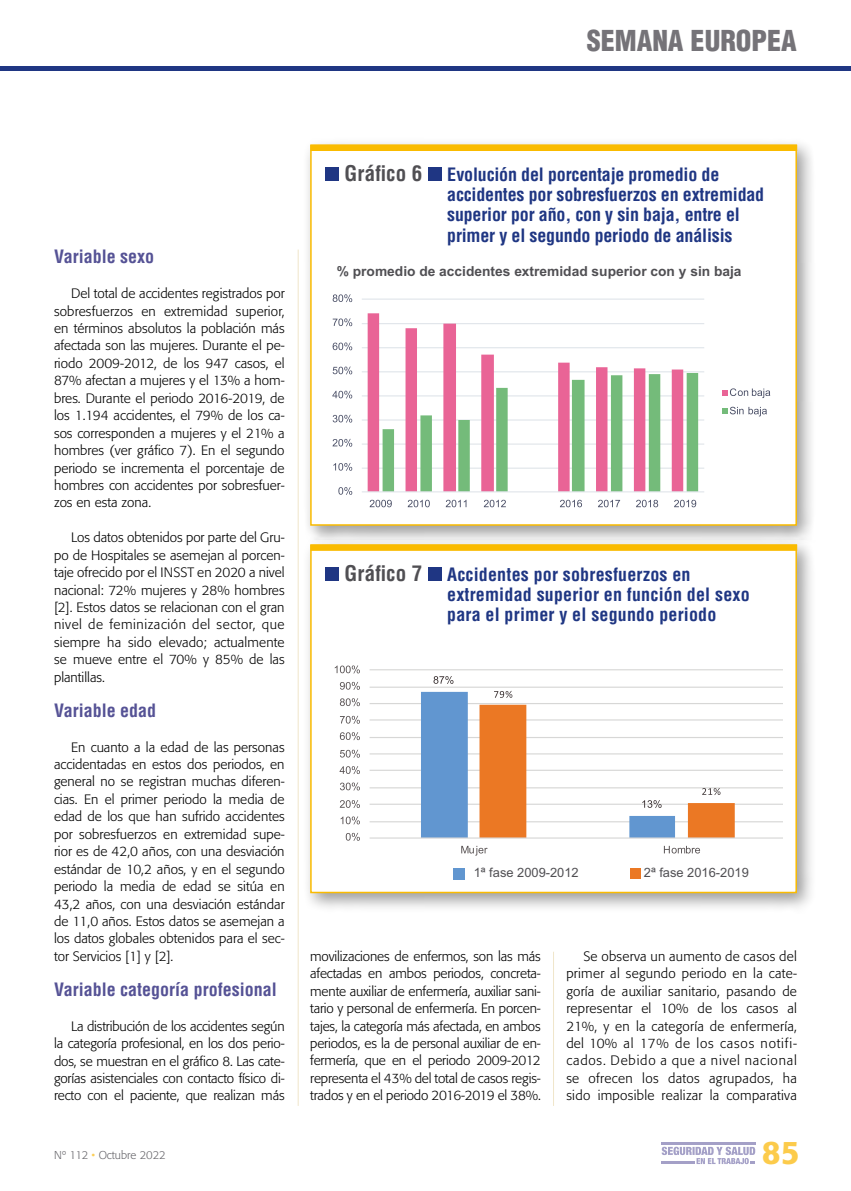
<style>
.page{position:relative;width:851px;height:1191px;background:#fff}
.page>*{position:absolute;margin:0;border:0;box-sizing:border-box;transform-origin:0 0}
.t1{font:500 32.4px "Formata";color:#fccb4b}
.t2{font:900 condensed 28.05px "Helvetica LT Std";color:#757378}
.t3{font:700 condensed 18px/20.2px "Helvetica LT Std";letter-spacing:-.01em;color:#1f3683}
.t4{font:700 condensed 18px/20.2px "Helvetica LT Std";letter-spacing:.01em;color:#1f3683}
.t5{font:700 condensed 18px "Helvetica LT Std";color:#555295}
.t6{font:700 13.8px "Arial";color:#504f53}
.t7{font:300 13.5px/17.4px "Formata";color:#000;text-align:justify}
.t8{font:12.9px "Arial";color:#504f53}
.t9{font:300 11.25px "Formata";color:#68676c}
.s1{font-size:21px;color:#504f53}
.s2{color:#fccf58}
</style>
<div class="page">
<hr style="left:661px;top:1142px;width:94px;height:2px;background:#a4a0c7">
<svg style="left:661px;top:1146px;width:94px;height:18px"></svg>
<hr style="left:298px;top:249px;width:1px;height:857px;background:#f0e6ca">
<hr style="left:553px;top:951px;width:1px;height:155px;background:#f0e6ca">
<hr style="left:0;top:67px;width:850px;height:4px;background:#1f3683">
<div style="left:302px;top:137px;width:515px;height:409px;background:#000;opacity:.4"></div>
<div style="left:310px;top:145px;width:486px;height:381px;background:#fff;border:2px solid #fabb00"></div>
<div style="left:302px;top:536px;width:515px;height:377px;background:#000;opacity:.4"></div>
<div style="left:310px;top:544px;width:486px;height:349px;background:#fff;border:2px solid #fabb00"></div>
<div style="left:325px;top:167px;width:14px;height:14px;background:#1f3683"></div>
<div style="left:428px;top:167px;width:13px;height:14px;background:#1f3683"></div>
<div style="left:325px;top:567px;width:14px;height:14px;background:#1f3683"></div>
<div style="left:428px;top:567px;width:13px;height:14px;background:#1f3683"></div>
<div style="left:310px;top:145px;width:487px;height:6px;background:#fabb00"></div>
<svg style="left:310px;top:544px;width:487px;height:7px;background:#f9bd0c"></svg>
<hr style="left:362px;top:298px;width:342px;height:2px;background:#e0e5ea">
<hr style="left:362px;top:323px;width:342px;height:1px;background:#e0e5ea">
<hr style="left:362px;top:347px;width:342px;height:1px;background:#e0e5ea">
<hr style="left:362px;top:371px;width:342px;height:1px;background:#e0e5ea">
<hr style="left:362px;top:395px;width:342px;height:1px;background:#e0e5ea">
<hr style="left:362px;top:419px;width:342px;height:1px;background:#e0e5ea">
<hr style="left:362px;top:443px;width:342px;height:2px;background:#e0e5ea">
<hr style="left:362px;top:467px;width:342px;height:2px;background:#e0e5ea">
<svg style="left:367px;top:313px;width:316px;height:178px"></svg>
<svg style="left:382px;top:373px;width:316px;height:118px"></svg>
<hr style="left:362px;top:491px;width:342px;height:1px;background:#e0e5ea">
<svg style="left:338px;top:487px;width:14px;height:8px"></svg>
<svg style="left:333px;top:463px;width:19px;height:8px"></svg>
<svg style="left:332px;top:439px;width:20px;height:7px"></svg>
<svg style="left:332px;top:415px;width:20px;height:7px"></svg>
<svg style="left:332px;top:391px;width:20px;height:7px"></svg>
<svg style="left:332px;top:366px;width:20px;height:8px"></svg>
<svg style="left:332px;top:342px;width:20px;height:8px"></svg>
<svg style="left:332px;top:318px;width:20px;height:8px"></svg>
<svg style="left:332px;top:294px;width:20px;height:8px"></svg>
<svg style="left:369px;top:500px;width:23px;height:7px"></svg>
<svg style="left:407px;top:500px;width:23px;height:7px"></svg>
<svg style="left:445px;top:500px;width:21px;height:7px"></svg>
<svg style="left:483px;top:500px;width:23px;height:7px"></svg>
<svg style="left:560px;top:500px;width:22px;height:7px"></svg>
<svg style="left:598px;top:500px;width:60px;height:7px"></svg>
<svg style="left:674px;top:500px;width:22px;height:7px"></svg>
<svg style="left:722px;top:388px;width:48px;height:10px"></svg>
<svg style="left:722px;top:407px;width:44px;height:9px"></svg>
<hr style="left:369px;top:669px;width:413px;height:1px;background:#d7d7d6">
<hr style="left:369px;top:686px;width:413px;height:2px;background:#d7d7d6">
<hr style="left:369px;top:703px;width:413px;height:1px;background:#d7d7d6">
<hr style="left:369px;top:719px;width:413px;height:1px;background:#d7d7d6">
<hr style="left:369px;top:737px;width:413px;height:1px;background:#d7d7d6">
<hr style="left:369px;top:753px;width:413px;height:1px;background:#d7d7d6">
<hr style="left:369px;top:769px;width:413px;height:2px;background:#d7d7d6">
<hr style="left:369px;top:787px;width:413px;height:1px;background:#d7d7d6">
<hr style="left:369px;top:803px;width:413px;height:2px;background:#d7d7d6">
<hr style="left:369px;top:821px;width:413px;height:1px;background:#d7d7d6">
<hr style="left:369px;top:837px;width:413px;height:1px;background:#d7d7d6">
<svg style="left:433px;top:676px;width:20px;height:8px"></svg>
<svg style="left:421px;top:691px;width:313px;height:147px"></svg>
<svg style="left:346px;top:833px;width:14px;height:7px"></svg>
<svg style="left:340px;top:816px;width:20px;height:8px"></svg>
<svg style="left:340px;top:800px;width:20px;height:8px"></svg>
<svg style="left:340px;top:782px;width:20px;height:8px"></svg>
<svg style="left:339px;top:766px;width:21px;height:8px"></svg>
<svg style="left:340px;top:749px;width:20px;height:8px"></svg>
<svg style="left:340px;top:732px;width:20px;height:8px"></svg>
<svg style="left:340px;top:716px;width:20px;height:7px"></svg>
<svg style="left:340px;top:698px;width:20px;height:8px"></svg>
<svg style="left:340px;top:682px;width:20px;height:8px"></svg>
<svg style="left:335px;top:665px;width:25px;height:8px"></svg>
<svg style="left:461px;top:846px;width:26px;height:9px"></svg>
<svg style="left:663px;top:846px;width:37px;height:7px"></svg>
<div style="left:453px;top:868px;width:12px;height:11px;background:#6196d0"></div>
<div style="left:630px;top:868px;width:10px;height:11px;background:#eb7824"></div>
<h2 class="t2" style="left:586px;top:23px;width:212px">SEMANA EUROPEA</h2>
<h3 class="t5" style="left:54px;top:245px;width:102px">Variable sexo</h3>
<p class="t7" style="left:54px;top:285px;width:232px;text-indent:17px">Del total de accidentes registrados por sobresfuerzos en extremidad superior, en términos absolutos la población más afectada son las mujeres. Durante el pe&shy;riodo 2009-2012, de los 947 casos, el 87% afectan a mujeres y el 13% a hom&shy;bres. Durante el periodo 2016-2019, de los 1.194 accidentes, el 79% de los ca&shy;sos corresponden a mujeres y el 21% a hombres (ver gráfico 7). En el segundo periodo se incrementa el porcentaje de hombres con accidentes por sobresfuer&shy;zos en esta zona.</p>
<p class="t7" style="left:54px;top:529px;width:232px;text-indent:17px">Los datos obtenidos por parte del Gru&shy;po de Hospitales se asemejan al porcen&shy;taje ofrecido por el INSST en 2020 a nivel nacional: 72% mujeres y 28% hombres [2]. Estos datos se relacionan con el gran nivel de feminización del sector, que siempre ha sido elevado; actualmente se mueve entre el 70% y 85% de las plantillas.</p>
<h3 class="t5" style="left:54px;top:699px;width:104px">Variable edad</h3>
<p class="t7" style="left:54px;top:738px;width:232px;text-indent:17px">En cuanto a la edad de las personas accidentadas en estos dos periodos, en general no se registran muchas diferen&shy;cias. En el primer periodo la media de edad de los que han sufrido accidentes por sobresfuerzos en extremidad supe&shy;rior es de 42,0 años, con una desviación estándar de 10,2 años, y en el segundo periodo la media de edad se sitúa en 43,2 años, con una desviación estándar de 11,0 años. Estos datos se asemejan a los datos globales obtenidos para el sec&shy;tor Servicios [1] y [2].</p>
<h3 class="t5" style="left:54px;top:978px;width:224px">Variable categoría profesional</h3>
<p class="t7" style="left:54px;top:1017px;width:232px;text-indent:17px">La distribución de los accidentes según la categoría profesional, en los dos perio&shy;dos, se muestran en el gráfico 8. Las cate&shy;gorías asistenciales con contacto físico di&shy;recto con el paciente, que realizan más</p>
<h3 class="t3" style="left:447px;top:164px;width:318px;text-indent:-103px"><span class="s1">Gráfico 6</span> Evolución del porcentaje promedio de accidentes por sobresfuerzos en extremidad superior por año, con y sin baja, entre el primer y el segundo periodo de análisis</h3>
<p class="t6" style="left:337px;top:262px;width:406px">% promedio de accidentes extremidad superior con y sin baja</p>
<h3 class="t4" style="left:447px;top:564px;width:304px;text-indent:-103px"><span class="s1">Gráfico 7</span> Accidentes por sobresfuerzos en extremidad superior en función del sexo para el primer y el segundo periodo</h3>
<p class="t8" style="left:473px;top:864px;width:106px">1ª fase 2009-2012</p>
<p class="t8" style="left:643px;top:864px;width:106px">2ª fase 2016-2019</p>
<p class="t7" style="left:310px;top:947px;width:232px">movilizaciones de enfermos, son las más afectadas en ambos periodos, concreta&shy;mente auxiliar de enfermería, auxiliar sani&shy;tario y personal de enfermería. En porcen&shy;tajes, la categoría más afectada, en ambos periodos, es la de personal auxiliar de en&shy;fermería, que en el periodo 2009-2012 representa el 43% del total de casos regis&shy;trados y en el periodo 2016-2019 el 38%.</p>
<p class="t7" style="left:566px;top:947px;width:232px;text-indent:17px">Se observa un aumento de casos del primer al segundo periodo en la cate&shy;goría de auxiliar sanitario, pasando de representar el 10% de los casos al 21%, y en la categoría de enfermería, del 10% al 17% de los casos notifi&shy;cados. Debido a que a nivel nacional se ofrecen los datos agrupados, ha sido imposible realizar la comparativa</p>
<p class="t9" style="left:54px;top:1148px;width:113px">Nº 112 <span class="s2">•</span> Octubre 2022</p>
<h1 class="t1" style="left:761px;top:1132px;width:39px">85</h1>
</div>
